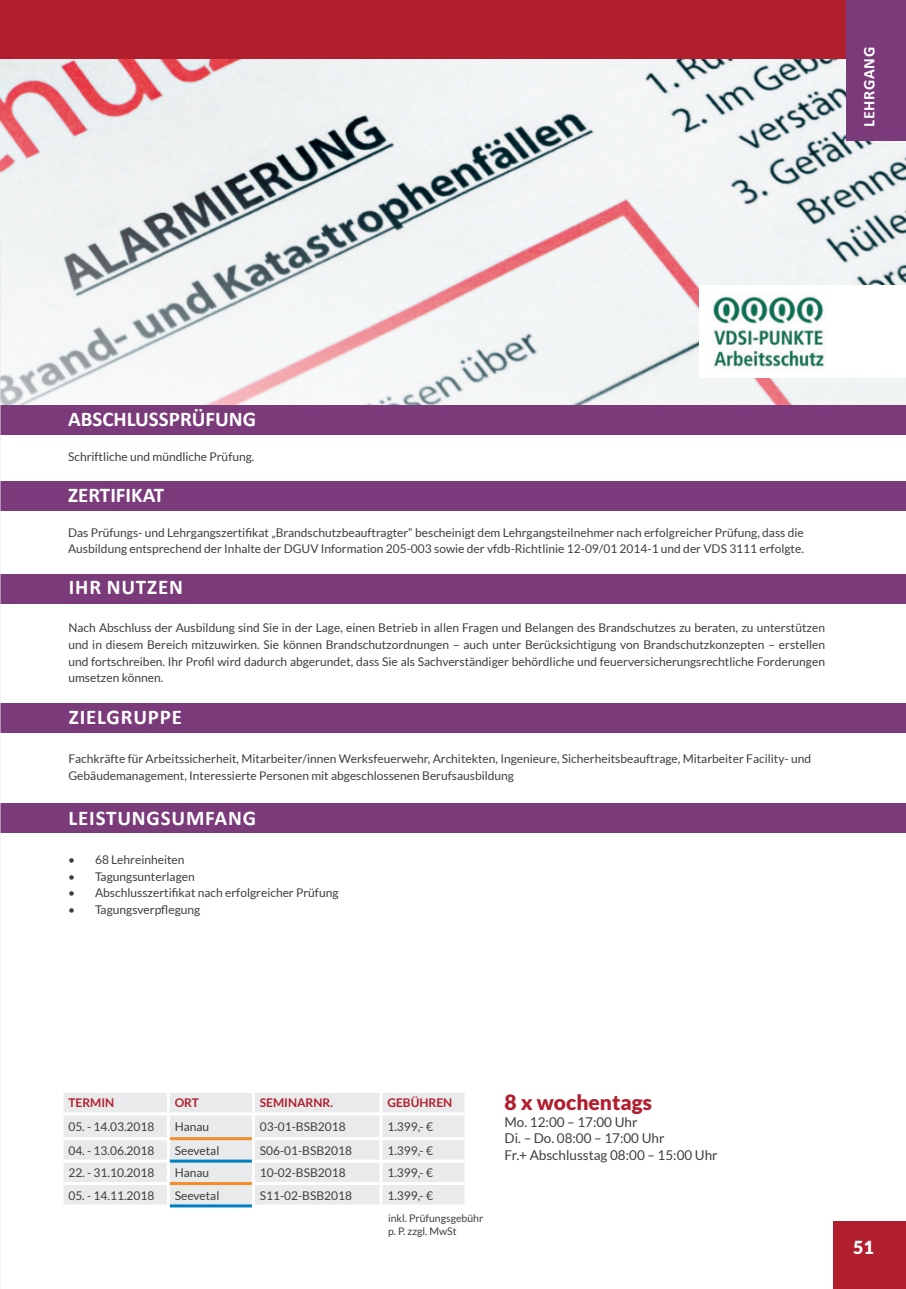
<style>
.page{position:relative;width:906px;height:1289px;background:#fff}
.page>*{position:absolute;margin:0;border:0;box-sizing:border-box;transform-origin:0 0}
.t1{font:700 21px "Calibri";letter-spacing:.035em;color:#fff}
.t2{font:700 21px "Calibri";color:#fff}
.t3{font:900 21px "Lato";color:#b11e2e}
.t4{font:900 18px "Lato";color:#fff}
.t5{font:700 16.2px "Calibri";letter-spacing:.04em;color:#fff}
.t6{font:13.5px/16.5px "Lato";color:#3e3e3f}
.t7{font:12px/16.5px "Lato";color:#3e3e3f}
.t8{font:700 12px "Lato";color:#b11e2e}
.t9{font:10.5px/13.5px "Lato";color:#3e3e3f}
</style>
<div class="page">
<div style="left:833px;top:1221px;width:73px;height:67px;background:#b11e2e"></div>
<img style="left:0;top:59px;width:906px;height:346px">
<div style="left:0;top:573px;width:906px;height:30px;background:#7b3b7b"></div>
<div style="left:0;top:405px;width:906px;height:29px;background:#7b3b7b"></div>
<div style="left:0;top:703px;width:906px;height:30px;background:#7b3b7b"></div>
<div style="left:0;top:480px;width:906px;height:30px;background:#7b3b7b"></div>
<div style="left:0;top:802px;width:906px;height:30px;background:#7b3b7b"></div>
<div style="left:63px;top:1093px;width:401px;height:111px;background:#e9eaeb"></div>
<hr style="left:167px;top:1092px;width:3px;height:20px;background:#fff">
<hr style="left:252px;top:1092px;width:3px;height:20px;background:#fff">
<hr style="left:379px;top:1092px;width:3px;height:20px;background:#fff">
<hr style="left:60px;top:1112px;width:108px;height:3px;background:#fff">
<hr style="left:168px;top:1112px;width:85px;height:3px;background:#fff">
<hr style="left:167px;top:1115px;width:3px;height:22px;background:#fff">
<hr style="left:253px;top:1112px;width:128px;height:3px;background:#fff">
<hr style="left:252px;top:1115px;width:3px;height:22px;background:#fff">
<hr style="left:381px;top:1112px;width:86px;height:3px;background:#fff">
<hr style="left:379px;top:1115px;width:3px;height:22px;background:#fff">
<hr style="left:60px;top:1137px;width:110px;height:3px;background:#fff">
<hr style="left:167px;top:1140px;width:3px;height:19px;background:#fff">
<hr style="left:252px;top:1137px;width:129px;height:3px;background:#fff">
<hr style="left:252px;top:1140px;width:3px;height:19px;background:#fff">
<hr style="left:381px;top:1137px;width:86px;height:3px;background:#fff">
<hr style="left:379px;top:1140px;width:3px;height:19px;background:#fff">
<hr style="left:60px;top:1159px;width:110px;height:3px;background:#fff">
<hr style="left:167px;top:1162px;width:3px;height:19px;background:#fff">
<hr style="left:252px;top:1159px;width:129px;height:3px;background:#fff">
<hr style="left:252px;top:1162px;width:3px;height:19px;background:#fff">
<hr style="left:381px;top:1159px;width:86px;height:3px;background:#fff">
<hr style="left:379px;top:1162px;width:3px;height:19px;background:#fff">
<hr style="left:60px;top:1181px;width:110px;height:3px;background:#fff">
<hr style="left:167px;top:1184px;width:3px;height:20px;background:#fff">
<hr style="left:252px;top:1181px;width:129px;height:3px;background:#fff">
<hr style="left:252px;top:1184px;width:3px;height:20px;background:#fff">
<hr style="left:381px;top:1181px;width:86px;height:3px;background:#fff">
<hr style="left:379px;top:1184px;width:3px;height:20px;background:#fff">
<hr style="left:170px;top:1137px;width:82px;height:3px;background:#f68d2c">
<hr style="left:170px;top:1181px;width:82px;height:3px;background:#f68d2c">
<hr style="left:170px;top:1159px;width:82px;height:3px;background:#0080bc">
<hr style="left:170px;top:1204px;width:82px;height:3px;background:#0080bc">
<div style="left:0;top:0;width:867px;height:59px;background:#b11e2e"></div>
<div style="left:846px;top:0;width:60px;height:140px;background:#7b3b7b"></div>
<div style="left:699px;top:285px;width:207px;height:93px;background:#fff"></div>
<img style="left:712px;top:296px;width:113px;height:72px">
<h3 class="t5" style="left:861px;top:127px;width:81px;rotate:-90deg">LEHRGANG</h3>
<h1 class="t2" style="left:68px;top:408px;width:190px">ABSCHLUSSPRÜFUNG</h1>
<p class="t7" style="left:68px;top:448px;width:188px">Schriftliche und mündliche Prüfung.</p>
<h1 class="t2" style="left:68px;top:484px;width:98px">ZERTIFIKAT</h1>
<p class="t7" style="left:68px;top:524px;width:737px">Das Prüfungs- und Lehrgangszertiikat „Brandschutzbeauftragter“ bescheinigt dem Lehrgangsteilnehmer nach erfolgreicher Prüfung, dass die<br>Ausbildung entsprechend der Inhalte der DGUV Information 205-003 sowie der vfdb-Richtlinie 12-09/01 2014-1 und der VDS 3111 erfolgte.</p>
<h1 class="t1" style="left:69px;top:577px;width:116px">IHR NUTZEN</h1>
<p class="t7" style="left:68px;top:620px;width:758px;text-align:justify">Nach Abschluss der Ausbildung sind Sie in der Lage, einen Betrieb in allen Fragen und Belangen des Brandschutzes zu beraten, zu unterstützen und in diesem Bereich mitzuwirken. Sie können Brandschutzordnungen – auch unter Berücksichtigung von Brandschutzkonzepten – erstellen und fortschreiben. Ihr Proil wird dadurch abgerundet, dass Sie als Sachverständiger behördliche und feuerversicherungsrechtliche Forderungen umsetzen können.</p>
<h1 class="t1" style="left:69px;top:707px;width:115px">ZIELGRUPPE</h1>
<p class="t7" style="left:68px;top:751px;width:744px">Fachkräfte für Arbeitssicherheit, Mitarbeiter/innen Werksfeuerwehr, Architekten, Ingenieure, Sicherheitsbeauftrage, Mitarbeiter Facility- und<br>Gebäudemanagement, Interessierte Personen mit abgeschlossenen Berufsausbildung</p>
<h1 class="t1" style="left:68px;top:807px;width:189px">LEISTUNGSUMFANG</h1>
<p class="t7" style="left:68px;top:851px;width:118px">• 68 Lehreinheiten</p>
<p class="t7" style="left:68px;top:868px;width:128px">• Tagungsunterlagen</p>
<p class="t7" style="left:68px;top:884px;width:272px">• Abschlusszertiikat nach erfolgreicher Prüfung</p>
<p class="t7" style="left:68px;top:901px;width:134px">• Tagungsverplegung</p>
<p class="t8" style="left:68px;top:1096px;width:47px">TERMIN</p>
<p class="t8" style="left:175px;top:1096px;width:26px">ORT</p>
<p class="t8" style="left:260px;top:1096px;width:75px">SEMINARNR.</p>
<p class="t8" style="left:387px;top:1096px;width:66px">GEBÜHREN</p>
<p class="t7" style="left:68px;top:1118px;width:88px">05. - 14.03.2018</p>
<p class="t7" style="left:175px;top:1118px;width:36px">Hanau</p>
<p class="t7" style="left:260px;top:1118px;width:87px">03-01-BSB2018</p>
<p class="t7" style="left:387px;top:1118px;width:47px">1.399,- €</p>
<p class="t7" style="left:68px;top:1142px;width:88px">04. - 13.06.2018</p>
<p class="t7" style="left:175px;top:1142px;width:46px">Seevetal</p>
<p class="t7" style="left:260px;top:1142px;width:94px">S06-01-BSB2018</p>
<p class="t7" style="left:387px;top:1142px;width:47px">1.399,- €</p>
<p class="t7" style="left:68px;top:1164px;width:88px">22. - 31.10.2018</p>
<p class="t7" style="left:175px;top:1164px;width:36px">Hanau</p>
<p class="t7" style="left:260px;top:1164px;width:87px">10-02-BSB2018</p>
<p class="t7" style="left:387px;top:1164px;width:47px">1.399,- €</p>
<p class="t7" style="left:68px;top:1186px;width:88px">05. - 14.11.2018</p>
<p class="t7" style="left:175px;top:1186px;width:46px">Seevetal</p>
<p class="t7" style="left:260px;top:1186px;width:94px">S11-02-BSB2018</p>
<p class="t7" style="left:387px;top:1186px;width:47px">1.399,- €</p>
<p class="t9" style="left:388px;top:1211px;width:97px">inkl. Prüfungsgebühr p. P. zzgl. MwSt</p>
<h1 class="t3" style="left:504px;top:1090px;width:149px">8 x wochentags</h1>
<p class="t6" style="left:504px;top:1113px;width:215px">Mo. 12:00 – 17:00 Uhr<br>Di. – Do. 08:00 – 17:00 Uhr<br>Fr.+ Abschlusstag 08:00 – 15:00 Uhr</p>
<h2 class="t4" style="left:853px;top:1236px;width:22px">51</h2>
</div>
